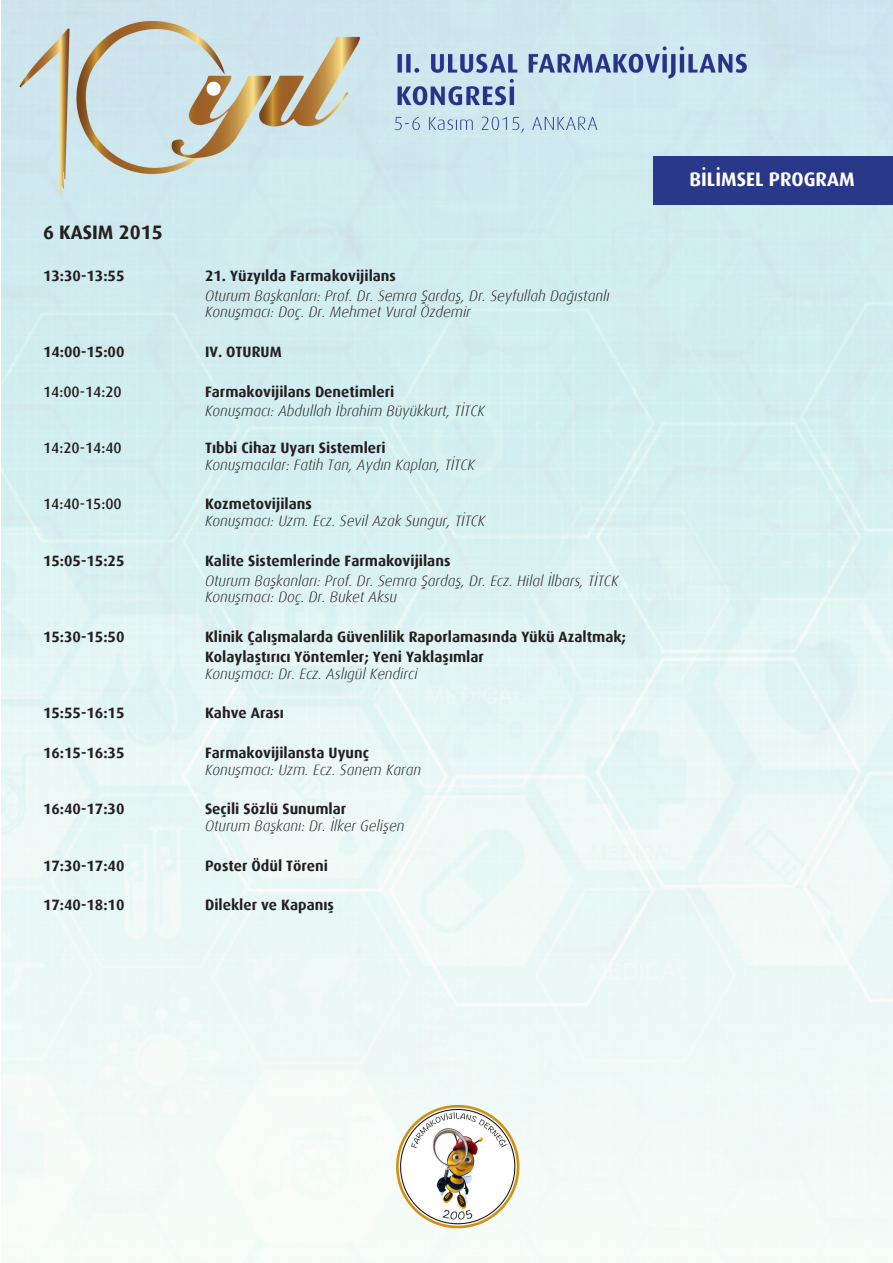
<style>
.page{position:relative;width:893px;height:1263px;background:#fff}
.page>*{position:absolute;margin:0;border:0;box-sizing:border-box;transform-origin:0 0}
.t1{font:700 19.5px "Dax";color:#fff}
.t2{font:700 19.5px "Dax";color:#231f20}
.t3{font:700 15px/19.8px "Dax";color:#231f20}
.t4{font:italic 300 15px/16.8px "Dax";color:#231f20}
.t5{font:500 15px "Dax";color:#231f20}
</style>
<div class="page">
<img style="left:1px;top:0;width:892px;height:1263px">
<div style="left:654px;top:156px;width:239px;height:48px;background:#293889"></div>
<h1 class="t2" style="left:43px;top:220px;width:121px">6 KASIM 2015</h1>
<p class="t3" style="left:43px;top:265px;width:83px">13:30-13:55</p>
<p class="t3" style="left:205px;top:265px;width:192px">21. Yüzyılda Farmakovijilans</p>
<p class="t4" style="left:205px;top:287px;width:406px">Oturum Başkanları: Prof. Dr. Semra Şardaş, Dr. Seyfullah Dağıstanlı<br>Konuşmacı: Doç. Dr. Mehmet Vural Özdemir</p>
<p class="t3" style="left:43px;top:341px;width:83px">14:00-15:00</p>
<p class="t3" style="left:205px;top:341px;width:78px">IV. OTURUM</p>
<p class="t5" style="left:43px;top:382px;width:80px">14:00-14:20</p>
<p class="t3" style="left:205px;top:381px;width:191px">Farmakovijilans Denetimleri</p>
<p class="t4" style="left:205px;top:403px;width:281px">Konuşmacı: Abdullah İbrahim Büyükkurt, TİTCK</p>
<p class="t5" style="left:43px;top:439px;width:80px">14:20-14:40</p>
<p class="t3" style="left:205px;top:437px;width:182px">Tıbbi Cihaz Uyarı Sistemleri</p>
<p class="t4" style="left:205px;top:456px;width:271px">Konuşmacılar: Fatih Tan, Aydın Kaplan, TİTCK</p>
<p class="t5" style="left:43px;top:495px;width:80px">14:40-15:00</p>
<p class="t3" style="left:205px;top:494px;width:108px">Kozmetovijilans</p>
<p class="t4" style="left:205px;top:512px;width:282px">Konuşmacı: Uzm. Ecz. Sevil Azak Sungur, TİTCK</p>
<p class="t3" style="left:43px;top:550px;width:83px">15:05-15:25</p>
<p class="t3" style="left:205px;top:550px;width:247px">Kalite Sistemlerinde Farmakovijilans</p>
<p class="t4" style="left:205px;top:572px;width:415px">Oturum Başkanları: Prof. Dr. Semra Şardaş, Dr. Ecz. Hilal İlbars, TİTCK<br>Konuşmacı: Doç. Dr. Buket Aksu</p>
<p class="t3" style="left:43px;top:626px;width:83px">15:30-15:50</p>
<p class="t3" style="left:205px;top:626px;width:423px">Klinik Çalışmalarda Güvenlilik Raporlamasında Yükü Azaltmak;<br>Kolaylaştırıcı Yöntemler; Yeni Yaklaşımlar</p>
<p class="t4" style="left:205px;top:665px;width:214px">Konuşmacı: Dr. Ecz. Aslıgül Kendirci</p>
<p class="t3" style="left:43px;top:703px;width:83px">15:55-16:15</p>
<p class="t3" style="left:205px;top:703px;width:80px">Kahve Arası</p>
<p class="t3" style="left:43px;top:742px;width:83px">16:15-16:35</p>
<p class="t3" style="left:205px;top:742px;width:165px">Farmakovijilansta Uyunç</p>
<p class="t4" style="left:205px;top:761px;width:217px">Konuşmacı: Uzm. Ecz. Sanem Karan</p>
<p class="t3" style="left:43px;top:799px;width:83px">16:40-17:30</p>
<p class="t3" style="left:205px;top:799px;width:143px">Seçili Sözlü Sunumlar</p>
<p class="t4" style="left:205px;top:817px;width:201px">Oturum Başkanı: Dr. İlker Gelişen</p>
<p class="t3" style="left:43px;top:855px;width:83px">17:30-17:40</p>
<p class="t3" style="left:205px;top:855px;width:124px">Poster Ödül Töreni</p>
<p class="t3" style="left:43px;top:895px;width:83px">17:40-18:10</p>
<p class="t3" style="left:205px;top:895px;width:130px">Dilekler ve Kapanış</p>
<h1 class="t1" style="left:689px;top:167px;width:167px">BİLİMSEL PROGRAM</h1>
</div>
